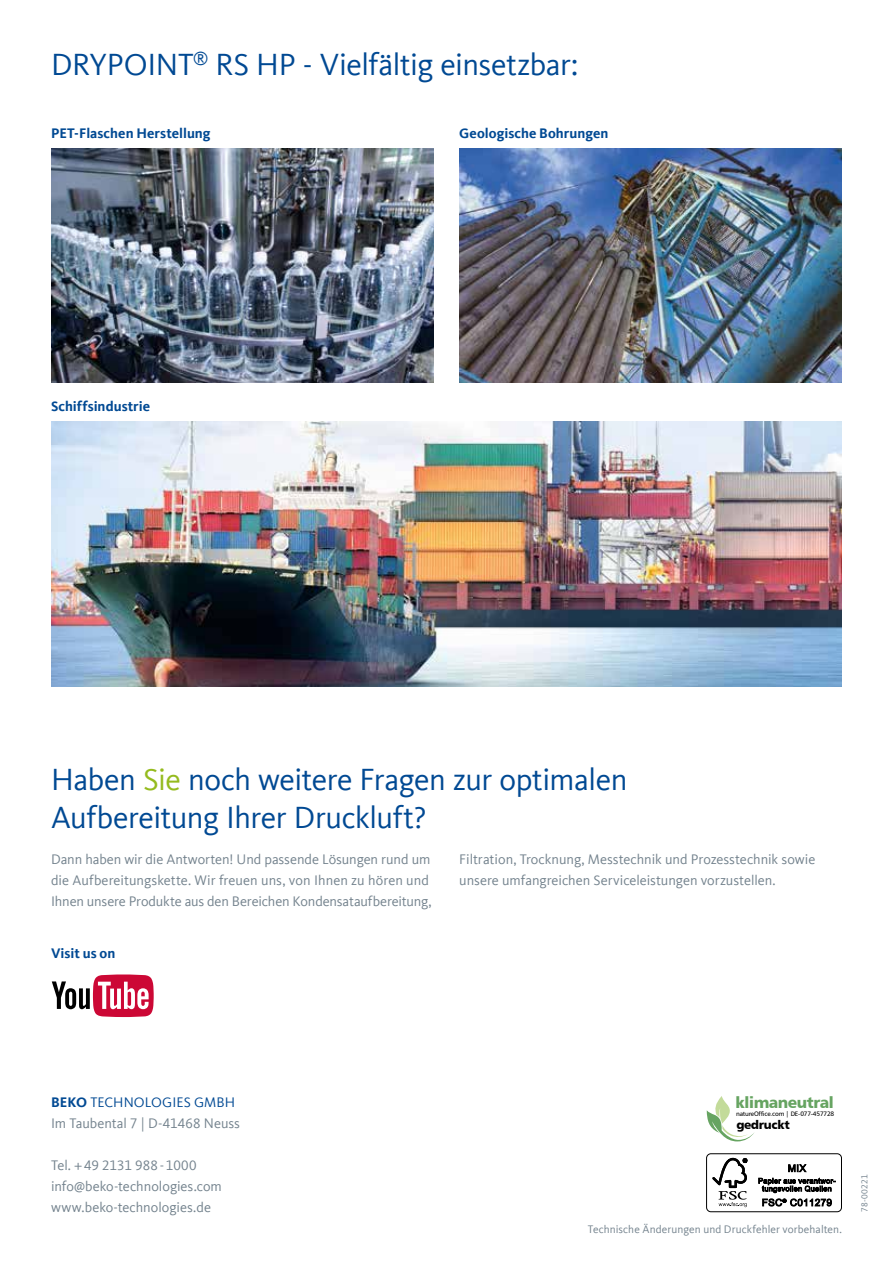
<style>
.page{position:relative;width:893px;height:1263px;background:#fff}
.page>*{position:absolute;margin:0;border:0;box-sizing:border-box;transform-origin:0 0}
.t1{font:31.5px/37.8px "Kievit Offc Pro";letter-spacing:-.015em;color:#004993}
.t2{font:15.75px "Humanist 777 BT Black B";letter-spacing:-.03em;color:#66a461}
.t3{font:14.25px/21px "Kievit Offc Pro";letter-spacing:-.005em;color:#73828d}
.t4{font:700 14.25px "Kievit Offc Pro";letter-spacing:.005em;color:#004993}
.t5{font:12.15px "Humanist 777 BT Black B";letter-spacing:-.03em;color:#000}
.t6{font:11.25px "Kievit Offc Pro";letter-spacing:.01em;color:#73828d}
.t7{font:9px "Kievit Offc Pro";letter-spacing:.015em;color:#73828d}
.t8{font:6.45px "Humanist 777 BT Roman B";letter-spacing:-.03em;color:#000}
.s1{color:#95bb1e}
.s2{font-weight:700;color:#004993}
.s3{color:#004993}
</style>
<div class="page">
<svg style="left:707px;top:1096px;width:47px;height:45px"></svg>
<div style="left:706px;top:1153px;width:136px;height:59px;border:1px solid #000;border-radius:4px"></div>
<svg style="left:712px;top:1158px;width:35px;height:49px"></svg>
<svg style="left:758px;top:1164px;width:77px;height:42px"></svg>
<svg style="left:52px;top:974px;width:102px;height:43px"></svg>
<img style="left:51px;top:149px;width:383px;height:234px">
<img style="left:459px;top:149px;width:383px;height:234px">
<img style="left:51px;top:421px;width:791px;height:266px">
<h1 class="t1" style="left:51px;top:45px;width:529px">DRYPOINT<sup>®</sup> RS HP - Vielfältig einsetzbar:</h1>
<p class="t4" style="left:51px;top:125px;width:161px">PET-Flaschen Herstellung</p>
<p class="t4" style="left:459px;top:125px;width:151px">Geologische Bohrungen</p>
<p class="t4" style="left:51px;top:397px;width:101px">Schiffsindustrie</p>
<h1 class="t1" style="left:51px;top:760px;width:578px">Haben <span class="s1">Sie</span> noch weitere Fragen zur optimalen<br>Aufbereitung Ihrer Druckluft?</h1>
<p class="t3" style="left:51px;top:848px;width:382px">Dann haben wir die Antworten! Und passende Lösungen rund um die Aufbereitungskette. Wir freuen uns, von Ihnen zu hören und<br>Ihnen unsere Produkte aus den Bereichen Kondensataufbereitung,</p>
<p class="t3" style="left:459px;top:848px;width:358px">Filtration, Trocknung, Messtechnik und Prozesstechnik sowie unsere umfangreichen Serviceleistungen vorzustellen.</p>
<p class="t4" style="left:51px;top:944px;width:66px">Visit us on</p>
<p class="t3" style="left:51px;top:1091px;width:191px"><span class="s2">BEKO</span> <span class="s3">TECHNOLOGIES GMBH<br></span>Im Taubental 7 | D-41468 Neuss</p>
<p class="t3" style="left:51px;top:1154px;width:172px">Tel. +49 2131 988-1000 info@beko-technologies.com www.beko-technologies.de</p>
<p class="t2" style="left:736px;top:1092px;width:100px">klimaneutral</p>
<p class="t8" style="left:736px;top:1110px;width:100px">natureOffice.com | DE-077-457728</p>
<p class="t5" style="left:736px;top:1116px;width:55px">gedruckt</p>
<p class="t6" style="left:588px;top:1222px;width:255px">Technische Änderungen und Druckfehler vorbehalten.</p>
<p class="t7" style="left:859px;top:1212px;width:39px;rotate:-90deg">78-00221</p>
</div>
